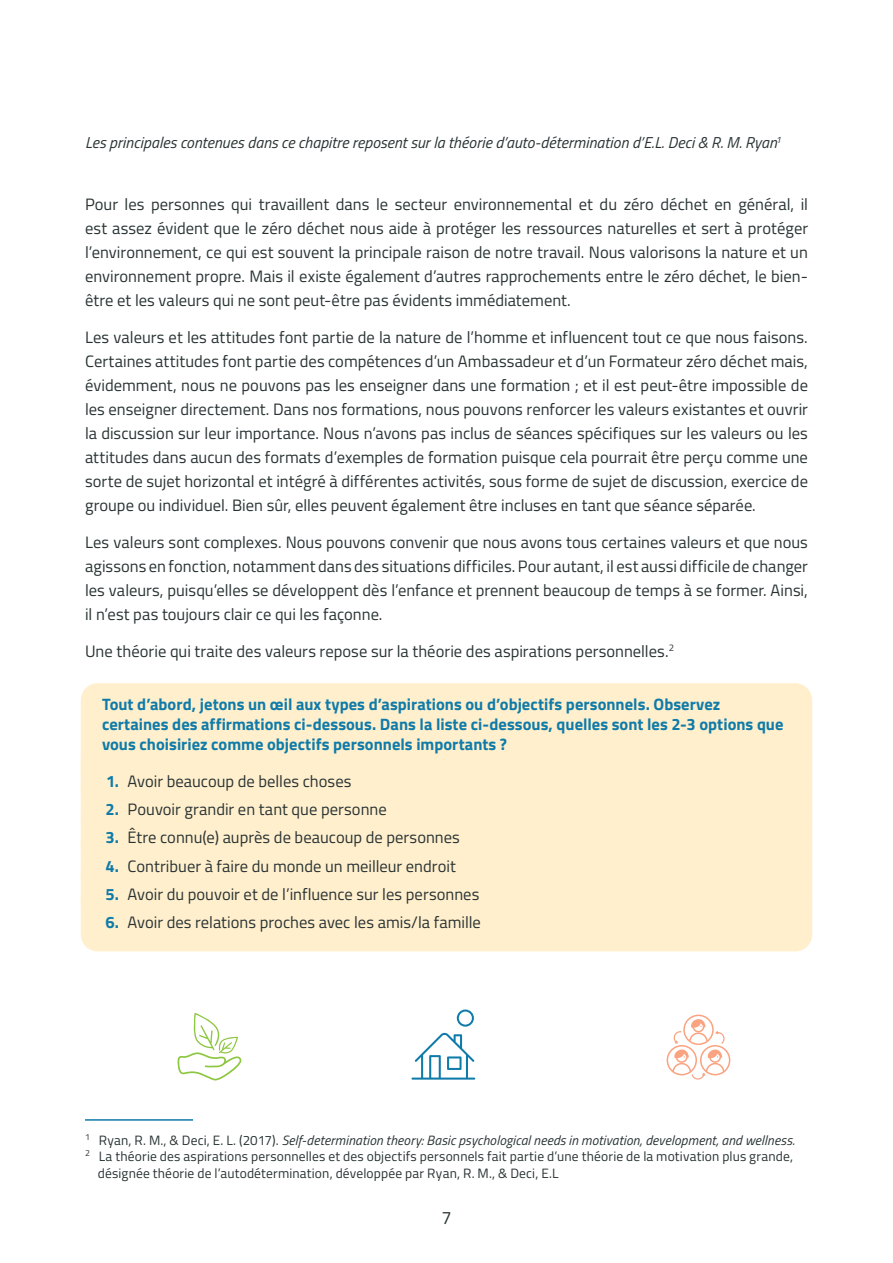
<style>
.page{position:relative;width:893px;height:1263px;background:#fff}
.page>*{position:absolute;margin:0;border:0;box-sizing:border-box;transform-origin:0 0}
.t1{font:18px "Titillium Web";color:#293333}
.Sisu{font:16.5px/24px "Titillium Web";color:#293333;text-align:justify}
.Mõttekoht{font:700 16.5px/19.8px "Titillium Web";color:#0f7ba9}
.Sisu_based_on{font:italic 15.75px "Titillium Web";letter-spacing:.005em;color:#293333}
.Footnote_tekst{font:13.5px/16.5px "Titillium Web";letter-spacing:.01em;color:#293333}
.Footnote_tekst-2{font:italic 13.5px "Titillium Web";letter-spacing:.01em;color:#293333}
.s1{font-weight:700;color:#0f7ba9}
.s2{font-style:normal}
</style>
<div class="page">
<div style="left:81px;top:683px;width:731px;height:72px;background:#ffefcd"></div>
<div style="left:81px;top:755px;width:731px;height:196px;background:#ffefcd"></div>
<hr style="left:85px;top:1119px;width:108px;height:2px;background:#0f7ba9">
<svg style="left:667px;top:1014px;width:63px;height:66px"></svg>
<svg style="left:177px;top:1013px;width:65px;height:67px"></svg>
<svg style="left:411px;top:1009px;width:64px;height:70px"></svg>
<p class="Sisu_based_on" style="left:85px;top:131px;width:697px">Les principales contenues dans ce chapitre reposent sur la théorie d’auto-détermination d’E.L. Deci &amp; R. M. Ryan<sup>1</sup></p>
<p class="Sisu" style="left:85px;top:192px;width:724px">Pour les personnes qui travaillent dans le secteur environnemental et du zéro déchet en général, il est assez évident que le zéro déchet nous aide à protéger les ressources naturelles et sert à protéger l’environnement, ce qui est souvent la principale raison de notre travail. Nous valorisons la nature et un environnement propre. Mais il existe également d’autres rapprochements entre le zéro déchet, le bien&shy;être et les valeurs qui ne sont peut-être pas évidents immédiatement.</p>
<p class="Sisu" style="left:85px;top:324px;width:724px">Les valeurs et les attitudes font partie de la nature de l’homme et influencent tout ce que nous faisons.<br>Certaines attitudes font partie des compétences d’un Ambassadeur et d’un Formateur zéro déchet mais, évidemment, nous ne pouvons pas les enseigner dans une formation ; et il est peut-être impossible de les enseigner directement. Dans nos formations, nous pouvons renforcer les valeurs existantes et ouvrir la discussion sur leur importance. Nous n’avons pas inclus de séances spécifiques sur les valeurs ou les attitudes dans aucun des formats d’exemples de formation puisque cela pourrait être perçu comme une sorte de sujet horizontal et intégré à différentes activités, sous forme de sujet de discussion, exercice de groupe ou individuel. Bien sûr, elles peuvent également être incluses en tant que séance séparée.</p>
<p class="Sisu" style="left:85px;top:529px;width:724px">Les valeurs sont complexes. Nous pouvons convenir que nous avons tous certaines valeurs et que nous agissons en fonction, notamment dans des situations difficiles. Pour autant, il est aussi difficile de changer les valeurs, puisqu’elles se développent dès l’enfance et prennent beaucoup de temps à se former. Ainsi, il n’est pas toujours clair ce qui les façonne.</p>
<p class="Sisu" style="left:85px;top:638px;width:591px">Une théorie qui traite des valeurs repose sur la théorie des aspirations personnelles.<sup>2</sup></p>
<p class="Mõttekoht" style="left:102px;top:694px;width:683px">Tout d’abord, jetons un œil aux types d’aspirations ou d’objectifs personnels. Observez certaines des affirmations ci-dessous. Dans la liste ci-dessous, quelles sont les 2-3 options que vous choisiriez comme objectifs personnels importants ?</p>
<p class="Sisu" style="left:106px;top:768px;width:247px"><span class="s1">1.</span> Avoir beaucoup de belles choses</p>
<p class="Sisu" style="left:105px;top:796px;width:283px"><span class="s1">2.</span> Pouvoir grandir en tant que personne</p>
<p class="Sisu" style="left:106px;top:825px;width:356px"><span class="s1">3.</span> Être connu(e) auprès de beaucoup de personnes</p>
<p class="Sisu" style="left:105px;top:853px;width:352px"><span class="s1">4.</span> Contribuer à faire du monde un meilleur endroit</p>
<p class="Sisu" style="left:106px;top:881px;width:375px"><span class="s1">5.</span> Avoir du pouvoir et de l’influence sur les personnes</p>
<p class="Sisu" style="left:105px;top:909px;width:377px"><span class="s1">6.</span> Avoir des relations proches avec les amis/la famille</p>
<p class="Footnote_tekst-2" style="left:85px;top:1130px;width:711px"><sup>1</sup> <span class="s2">Ryan, R. M., &amp; Deci, E. L. (2017).</span> Self-determination theory: Basic psychological needs in motivation, development, and wellness.</p>
<p class="Footnote_tekst" style="left:98px;top:1148px;width:697px;text-indent:-13px"><sup>2</sup> La théorie des aspirations personnelles et des objectifs personnels fait partie d’une théorie de la motivation plus grande, désignée théorie de l’autodétermination, développée par Ryan, R. M., &amp; Deci, E.L</p>
<p class="t1" style="left:441px;top:1204px;width:12px">7</p>
</div>
